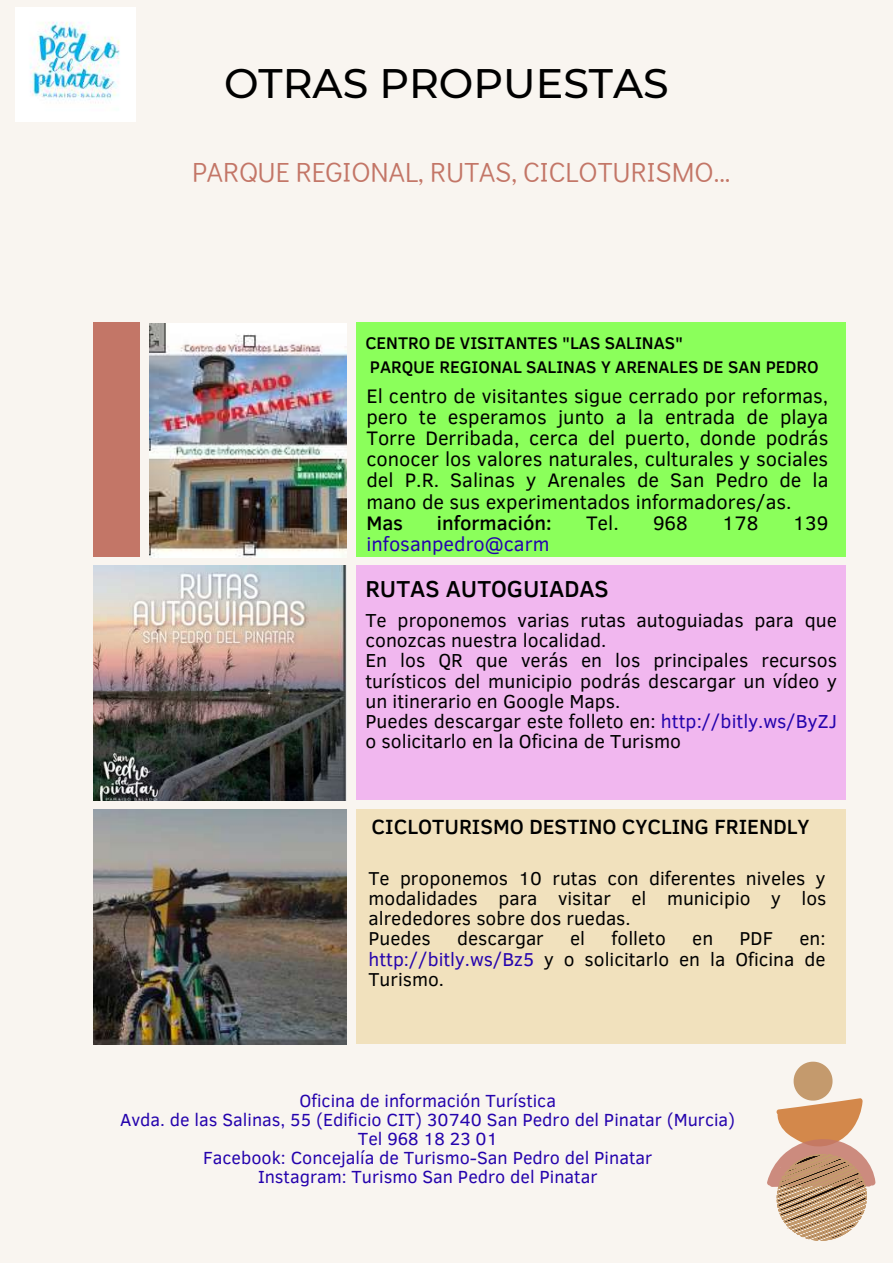
<style>
.page{position:relative;width:893px;height:1264px;background:#fff}
.page>*{position:absolute;margin:0;border:0;box-sizing:border-box;transform-origin:0 0}
.t1{font:500 41.1px "Montserrat";color:#000}
.t2{font:27.6px "Didact Gothic";color:#c37667}
.t3{font:500 23.7px "Clear Sans";color:#000}
.t4{font:500 21.15px "Clear Sans";color:#000}
.t5{font:20.1px/21.1px "Clear Sans";color:#000;text-align:justify}
.t6{font:20.1px "Clear Sans";color:#2503ad}
.t7{font:500 20.1px "Clear Sans";color:#000}
.t8{font:19.35px/20.2px "Clear Sans";color:#000}
.t9{font:19.2px/20.2px "Clear Sans";color:#000}
.t10{font:18px/19px "Clear Sans";color:#2503ad;text-align:center}
.t11{font:500 17.25px/24px "Clear Sans";color:#000}
.s1{color:#2503ad}
</style>
<div class="page">
<div style="left:0;top:0;width:892px;height:1262px;background:#f9f5f0"></div>
<img style="left:149px;top:323px;width:197px;height:234px">
<img style="left:93px;top:565px;width:253px;height:235px">
<img style="left:93px;top:809px;width:253px;height:235px">
<div style="left:356px;top:322px;width:489px;height:234px;background:#8bff5b"></div>
<div style="left:93px;top:322px;width:46px;height:234px;background:#c37667"></div>
<div style="left:356px;top:565px;width:489px;height:235px;background:#f1b7ef"></div>
<div style="left:356px;top:809px;width:489px;height:234px;background:#f1e1bd"></div>
<svg style="left:767px;top:1061px;width:108px;height:179px"></svg>
<img style="left:16px;top:8px;width:119px;height:113px">
<h1 class="t1" style="left:224px;top:58px;width:446px">OTRAS PROPUESTAS</h1>
<h2 class="t2" style="left:192px;top:153px;width:540px">PARQUE REGIONAL, RUTAS, CICLOTURISMO...</h2>
<p class="t11" style="left:365px;top:329px;width:455px">CENTRO DE VISITANTES "LAS SALINAS"<br>PARQUE REGIONAL SALINAS Y ARENALES DE SAN PEDRO</p>
<p class="t5" style="left:366px;top:384px;width:463px">El centro de visitantes sigue cerrado por reformas, pero te esperamos junto a la entrada de playa Torre Derribada, cerca del puerto, donde podrás conocer los valores naturales, culturales y sociales del P.R. Salinas y Arenales de San Pedro de la mano de sus experimentados informadores/as.</p>
<p class="t7" style="left:366px;top:508px;width:38px">Mas</p>
<p class="t7" style="left:437px;top:508px;width:116px">información:</p>
<p class="t5" style="left:586px;top:511px;width:34px">Tel.</p>
<p class="t5" style="left:653px;top:511px;width:36px">968</p>
<p class="t5" style="left:722px;top:511px;width:38px">178</p>
<p class="t5" style="left:792px;top:511px;width:37px">139</p>
<p class="t6" style="left:366px;top:529px;width:184px">infosanpedro@carm</p>
<p class="t3" style="left:365px;top:571px;width:245px">RUTAS AUTOGUIADAS</p>
<p class="t8" style="left:365px;top:609px;width:473px">Te proponemos varias rutas autoguiadas para que conozcas nuestra localidad.<br>En los QR que verás en los principales recursos turísticos del municipio podrás descargar un vídeo y un itinerario en Google Maps.<br>Puedes descargar este folleto en: <span class="s1">http://bitly.ws/ByZJ </span>o solicitarlo en la Oficina de Turismo</p>
<p class="t4" style="left:371px;top:811px;width:439px">CICLOTURISMO DESTINO CYCLING FRIENDLY</p>
<p class="t9" style="left:368px;top:866px;width:459px">Te proponemos 10 rutas con diferentes niveles y modalidades para visitar el municipio y los alrededores sobre dos ruedas.<br>Puedes</p>
<p class="t9" style="left:457px;top:927px;width:88px">descargar</p>
<p class="t9" style="left:570px;top:927px;width:17px">el</p>
<p class="t9" style="left:611px;top:927px;width:56px">folleto</p>
<p class="t9" style="left:692px;top:927px;width:22px">en</p>
<p class="t9" style="left:739px;top:927px;width:35px">PDF</p>
<p class="t9" style="left:368px;top:927px;width:458px;text-align:justify;text-indent:431px">en: <span class="s1">http://bitly.ws/Bz5</span> y o solicitarlo en la Oficina de Turismo.</p>
<p class="t10" style="left:120px;top:1089px;width:616px">Oficina de información Turística<br>Avda. de las Salinas, 55 (Edificio CIT) 30740 San Pedro del Pinatar (Murcia)<br>Tel 968 18 23 01<br>Facebook: Concejalía de Turismo-San Pedro del Pinatar<br>Instagram: Turismo San Pedro del Pinatar</p>
</div>
